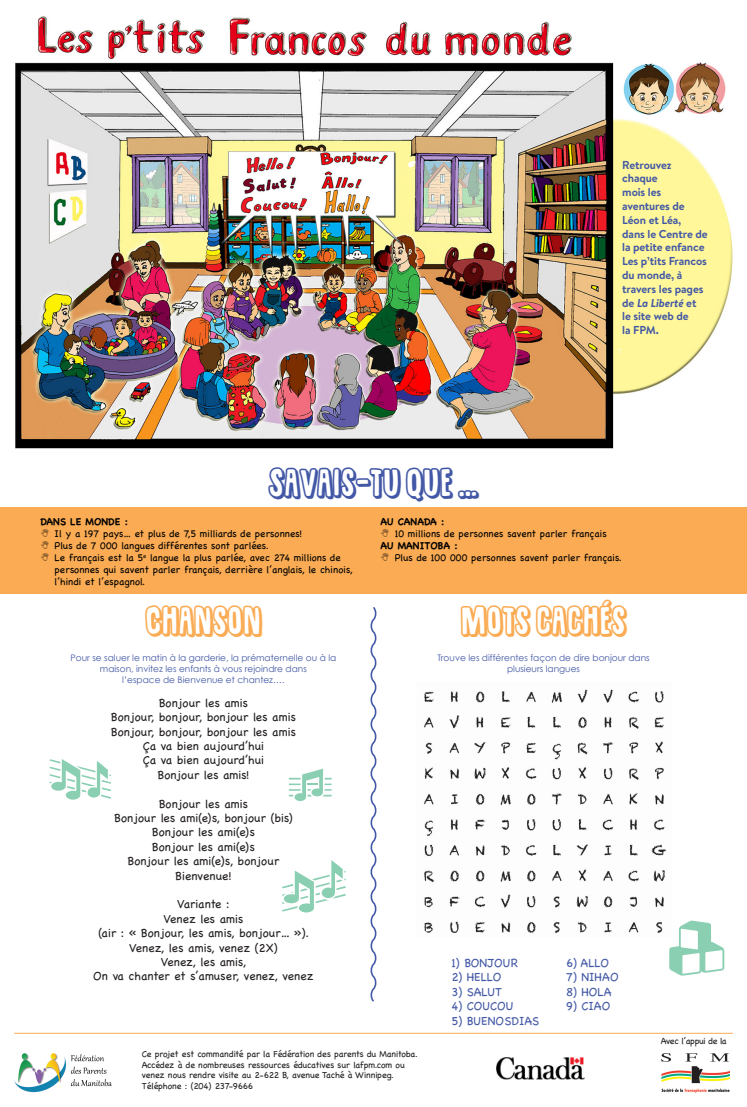
<style>
.page{position:relative;width:747px;height:1107px;background:#fff}
.page>*{position:absolute;margin:0;border:0;box-sizing:border-box;transform-origin:0 0}
.t1{font:30px "Sugarpunch DEMO";color:#faab53}
.t2{font:30px "Sugarpunch DEMO";color:#4258a6}
.t3{font:12px "Chalkboard";color:#231f20}
.t4{font:12px "Chalkboard";color:#4258a6}
.t5{font:12px "Chalkboard";letter-spacing:-.02em;color:#231f20}
.t6{font:700 11.5px/13.8px "Brandon Text";letter-spacing:-.01em;color:#4258a6}
.t7{font:10px "Chalkboard";color:#000}
.t8{font:700 10px "Chalkboard";color:#000}
.t9{font:9px/10.8px "Chalkboard";letter-spacing:-.01em;color:#231f20}
.t10{font:9px/10.8px "Century Gothic";color:#4258a6;text-align:center}
.t11{font:9px "Chalkboard";letter-spacing:-.04em;color:#231f20}
.s1{font-style:italic}
</style>
<div class="page">
<div style="left:0;top:507px;width:747px;height:87px;background:#faab53"></div>
<img style="left:15px;top:16px;width:718px;height:433px">
<img style="left:424px;top:689px;width:243px;height:244px">
<img style="left:14px;top:1053px;width:97px;height:40px">
<svg style="left:370px;top:607px;width:7px;height:395px"></svg>
<svg style="left:669px;top:921px;width:55px;height:55px"></svg>
<svg style="left:50px;top:759px;width:61px;height:41px"></svg>
<svg style="left:282px;top:860px;width:64px;height:52px"></svg>
<svg style="left:289px;top:769px;width:43px;height:32px"></svg>
<img style="left:661px;top:1053px;width:69px;height:40px">
<img style="left:496px;top:1058px;width:88px;height:21px">
<hr style="left:14px;top:1033px;width:719px;height:1px;background:#faab53">
<p class="t2" style="left:269px;top:460px;width:211px">SAVAIS-TU QUE …</p>
<p class="t6" style="left:622px;top:158px;width:87px">Retrouvez chaque<br>mois les aventures de<br>Léon et Léa,<br>dans le Centre de la petite enfance<br>Les p’tits Francos du monde, à travers les pages de <span class="s1">La Liberté</span> et le site web de<br>la FPM.</p>
<p class="t8" style="left:40px;top:516px;width:89px">DANS LE MONDE :</p>
<p class="t7" style="left:55px;top:528px;width:249px">Il y a 197 pays… et plus de 7,5 milliards de personnes!</p>
<p class="t7" style="left:55px;top:540px;width:216px">Plus de 7 000 langues différentes sont parlées.</p>
<p class="t7" style="left:55px;top:552px;width:288px">Le français est la 5<sup>e</sup> langue la plus parlée, avec 274 millions de</p>
<p class="t7" style="left:55px;top:564px;width:299px">personnes qui savent parler français, derrière l’anglais, le chinois,</p>
<p class="t7" style="left:55px;top:576px;width:92px">l’hindi et l’espagnol.</p>
<p class="t8" style="left:381px;top:516px;width:65px">AU CANADA :</p>
<p class="t7" style="left:395px;top:528px;width:213px">10 millions de personnes savent parler français</p>
<p class="t8" style="left:381px;top:540px;width:79px">AU MANITOBA :</p>
<p class="t7" style="left:395px;top:552px;width:229px">Plus de 100 000 personnes savent parler français.</p>
<p class="t1" style="left:461px;top:598px;width:167px">MOTS CACHÉS</p>
<p class="t1" style="left:145px;top:598px;width:118px">CHANSON</p>
<p class="t10" style="left:71px;top:652px;width:267px">Pour se saluer le matin à la garderie, la prématernelle ou à la maison, invitez les enfants à vous rejoindre dans<br>l’espace de Bienvenue et chantez….</p>
<p class="t10" style="left:437px;top:652px;width:214px">Trouve les différentes façon de dire bonjour dans plusieurs langues</p>
<p class="t3" style="left:159px;top:696px;width:91px">Bonjour les amis</p>
<p class="t3" style="left:111px;top:710px;width:187px">Bonjour, bonjour, bonjour les amis</p>
<p class="t3" style="left:111px;top:724px;width:187px">Bonjour, bonjour, bonjour les amis</p>
<p class="t3" style="left:143px;top:739px;width:123px">Ça va bien aujourd’hui</p>
<p class="t3" style="left:143px;top:753px;width:123px">Ça va bien aujourd’hui</p>
<p class="t3" style="left:158px;top:768px;width:93px">Bonjour les amis!</p>
<p class="t3" style="left:159px;top:796px;width:91px">Bonjour les amis</p>
<p class="t3" style="left:114px;top:811px;width:180px">Bonjour les ami(e)s, bonjour (bis)</p>
<p class="t3" style="left:152px;top:825px;width:104px">Bonjour les ami(e)s</p>
<p class="t3" style="left:152px;top:840px;width:104px">Bonjour les ami(e)s</p>
<p class="t3" style="left:128px;top:854px;width:153px">Bonjour les ami(e)s, bonjour</p>
<p class="t3" style="left:175px;top:868px;width:58px">Bienvenue!</p>
<p class="t5" style="left:177px;top:897px;width:54px">Variante :</p>
<p class="t3" style="left:164px;top:912px;width:81px">Venez les amis</p>
<p class="t3" style="left:98px;top:926px;width:212px">(air : « Bonjour, les amis, bonjour… »).</p>
<p class="t3" style="left:129px;top:940px;width:150px">Venez, les amis, venez (2X)</p>
<p class="t3" style="left:161px;top:955px;width:87px">Venez, les amis,</p>
<p class="t3" style="left:93px;top:969px;width:222px">On va chanter et s’amuser, venez, venez</p>
<p class="t9" style="left:142px;top:1048px;width:278px">Ce projet est commandité par la Fédération des parents du Manitoba.</p>
<p class="t9" style="left:142px;top:1059px;width:265px">Accédez à de nombreuses ressources éducatives sur lafpm.com ou venez nous rendre visite au 2-622 B, avenue Taché à Winnipeg.</p>
<p class="t9" style="left:142px;top:1081px;width:113px">Téléphone : (204) 237-9666</p>
<p class="t4" style="left:452px;top:956px;width:68px">1) BONJOUR</p>
<p class="t4" style="left:452px;top:970px;width:51px">2) HELLO</p>
<p class="t4" style="left:452px;top:985px;width:52px">3) SALUT</p>
<p class="t4" style="left:452px;top:999px;width:63px">4) COUCOU</p>
<p class="t4" style="left:452px;top:1013px;width:89px">5) BUENOSDIAS</p>
<p class="t4" style="left:566px;top:956px;width:44px">6) ALLO</p>
<p class="t4" style="left:566px;top:970px;width:54px">7) NIHAO</p>
<p class="t4" style="left:566px;top:985px;width:47px">8) HOLA</p>
<p class="t4" style="left:566px;top:999px;width:46px">9) CIAO</p>
<p class="t11" style="left:661px;top:1036px;width:67px">Avec l’appui de la</p>
</div>
